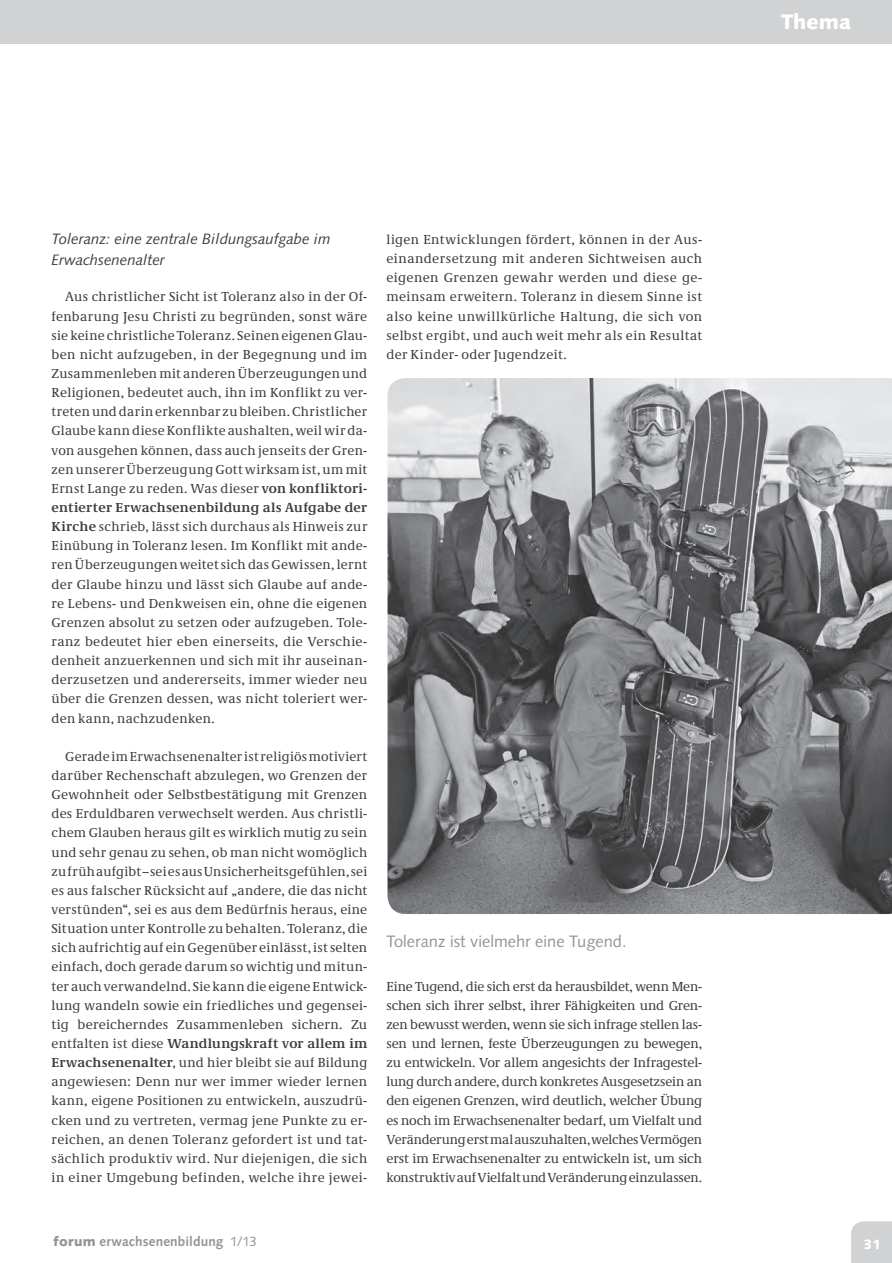
<style>
.page{position:relative;width:892px;height:1263px;background:#fff}
.page>*{position:absolute;margin:0;border:0;box-sizing:border-box;transform-origin:0 0}
.t1{font:900 21px "Syntax LT Std";color:#fff}
.t2{font:16.5px "Syntax LT Std";color:#939598}
.t3{font:italic 15px/21.3px "Syntax LT Std";color:#3e3e3f}
.t4{font:13.5px/19.2px "Neue Demos";letter-spacing:.025em;color:#3e3e3f;text-align:justify}
.t5{font:700 13.5px "Syntax LT Std";letter-spacing:.01em;color:#929497}
.t6{font:900 13.5px "Syntax LT Std";color:#fff}
.s1{font-weight:700}
.s2{font-weight:900}
.s3{font-weight:400}
</style>
<div class="page">
<hr style="left:0;top:0;width:1px;height:43px;background:#d1d2d4">
<div style="left:1px;top:0;width:891px;height:43px;background:#d1d2d4"></div>
<div style="left:851px;top:1221px;width:41px;height:41px;background:#d1d2d4"></div>
<img style="left:387px;top:378px;width:505px;height:536px">
<h1 class="t1" style="left:781px;top:13px;width:71px">Thema</h1>
<p class="t3" style="left:52px;top:229px;width:280px">Toleranz: eine zentrale Bildungsaufgabe im<br>Erwachsenenalter</p>
<p class="t4" style="left:52px;top:288px;width:317px;text-indent:14px">Aus christlicher Sicht ist Toleranz also in der Of&shy;fenbarung Jesu Christi zu begründen, sonst wäre sie keine christliche Toleranz. Seinen eigenen Glau&shy;ben nicht aufzugeben, in der Begegnung und im Zusammenleben mit anderen Überzeugungen und Religionen, bedeutet auch, ihn im Konflikt zu ver&shy;treten und darin erkennbar zu bleiben. Christlicher Glaube kann diese Konflikte aushalten, weil wir da&shy;von ausgehen können, dass auch jenseits der Gren&shy;zen unserer Überzeugung Gott wirksam ist, um mit Ernst Lange zu reden. Was dieser <span class="s1">von konfliktori&shy;entierter Erwachsenenbildung als Aufgabe der Kirche</span> schrieb, lässt sich durchaus als Hinweis zur Einübung in Toleranz lesen. Im Konflikt mit ande&shy;ren Überzeugungen weitet sich das Gewissen, lernt der Glaube hinzu und lässt sich Glaube auf ande&shy;re Lebens- und Denkweisen ein, ohne die eigenen Grenzen absolut zu setzen oder aufzugeben. Tole&shy;ranz bedeutet hier eben einerseits, die Verschie&shy;denheit anzuerkennen und sich mit ihr auseinan&shy;derzusetzen und andererseits, immer wieder neu über die Grenzen dessen, was nicht toleriert wer&shy;den kann, nachzudenken.</p>
<p class="t4" style="left:52px;top:747px;width:317px;text-indent:14px">Gerade im Erwachsenenalter ist religiös motiviert darüber Rechenschaft abzulegen, wo Grenzen der Gewohnheit oder Selbstbestätigung mit Grenzen des Erduldbaren verwechselt werden. Aus christli&shy;chem Glauben heraus gilt es wirklich mutig zu sein und sehr genau zu sehen, ob man nicht womöglich zu früh aufgibt – sei es aus Unsicherheitsgefühlen, sei es aus falscher Rücksicht auf „andere, die das nicht verstünden“, sei es aus dem Bedürfnis heraus, eine Situation unter Kontrolle zu behalten. Toleranz, die sich aufrichtig auf ein Gegenüber einlässt, ist selten einfach, doch gerade darum so wichtig und mitun&shy;ter auch verwandelnd. Sie kann die eigene Entwick&shy;lung wandeln sowie ein friedliches und gegensei&shy;tig bereicherndes Zusammenleben sichern. Zu entfalten ist diese <span class="s1">Wandlungskraft vor allem im Erwachsenenalter</span>, und hier bleibt sie auf Bildung angewiesen: Denn nur wer immer wieder lernen kann, eigene Positionen zu entwickeln, auszudrü&shy;cken und zu vertreten, vermag jene Punkte zu er&shy;reichen, an denen Toleranz gefordert ist und tat&shy;sächlich produktiv wird. Nur diejenigen, die sich in einer Umgebung befinden, welche ihre jewei-</p>
<p class="t4" style="left:386px;top:231px;width:317px">ligen Entwicklungen fördert, können in der Aus&shy;einandersetzung mit anderen Sichtweisen auch eigenen Grenzen gewahr werden und diese ge&shy;meinsam erweitern. Toleranz in diesem Sinne ist also keine unwillkürliche Haltung, die sich von selbst ergibt, und auch weit mehr als ein Resultat der Kinder- oder Jugendzeit.</p>
<p class="t2" style="left:386px;top:934px;width:242px">Toleranz ist vielmehr eine Tugend.</p>
<p class="t4" style="left:386px;top:977px;width:317px">Eine Tugend, die sich erst da herausbildet, wenn Men&shy;schen sich ihrer selbst, ihrer Fähigkeiten und Gren&shy;zen bewusst werden, wenn sie sich infrage stellen las&shy;sen und lernen, feste Überzeugungen zu bewegen, zu entwickeln. Vor allem angesichts der Infragestel&shy;lung durch andere, durch konkretes Ausgesetzsein an den eigenen Grenzen, wird deutlich, welcher Übung es noch im Erwachsenenalter bedarf, um Vielfalt und Veränderung erst mal auszuhalten, welches Vermögen erst im Erwachsenenalter zu entwickeln ist, um sich konstruktiv auf Vielfalt und Veränderung einzulassen.</p>
<p class="t5" style="left:54px;top:1236px;width:205px"><span class="s2">forum</span> erwachsenenbildung <span class="s3">1/13</span></p>
<p class="t6" style="left:863px;top:1238px;width:19px">31</p>
</div>
